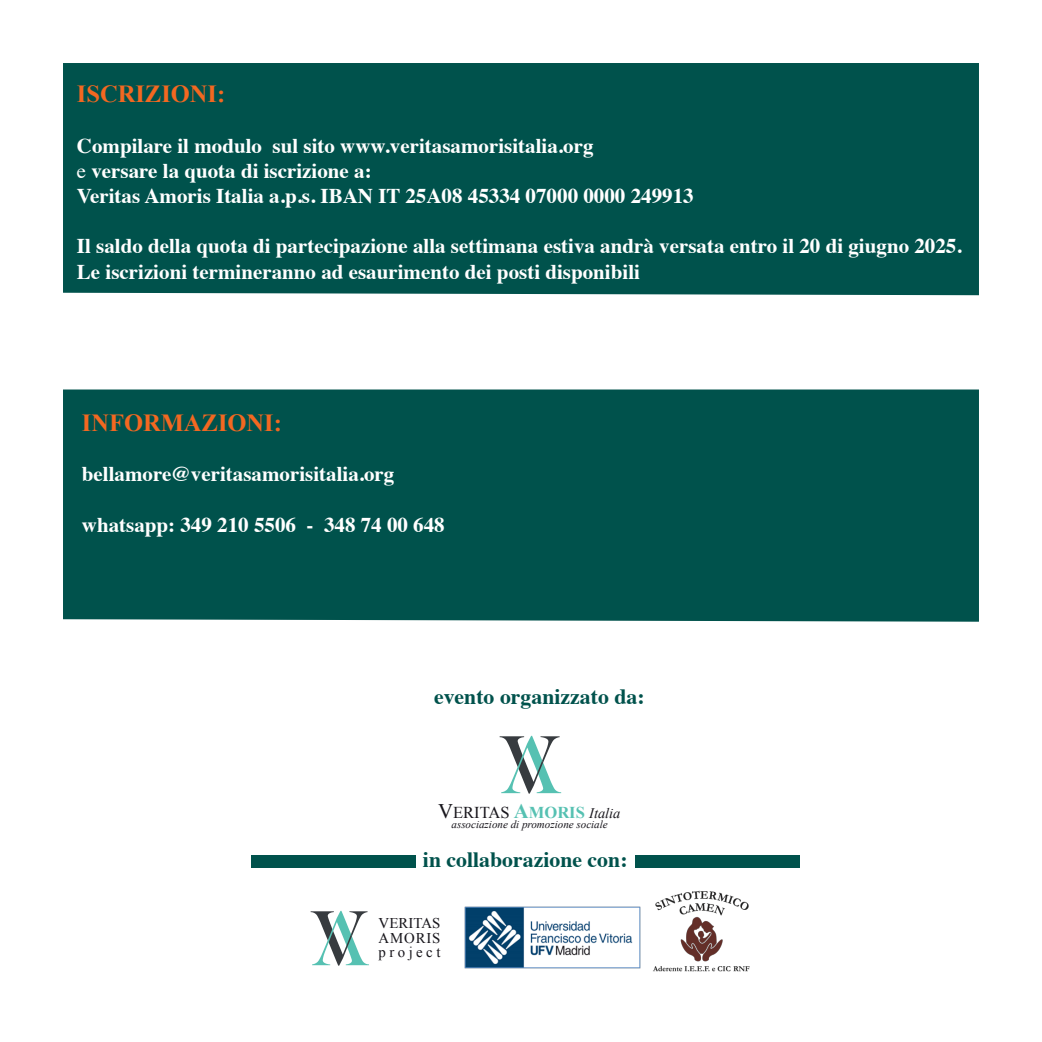
<style>
.page{position:relative;width:1042px;height:1042px;background:#fff}
.page>*{position:absolute;margin:0;border:0;box-sizing:border-box;transform-origin:0 0}
.t1{font:700 24.5px "Times New Roman";color:#f36821}
.t2{font:700 21.7px "Times";color:#00524c}
.t3{font:700 21px "Times";color:#fff}
.t4{font:16.62px "Times New Roman";color:#18161c}
.t5{font:14.88px "Times New Roman";letter-spacing:.005em;color:#18161c}
.t6{font:14.88px "Times New Roman";letter-spacing:.235em;color:#18161c}
.t7{font:14.88px "Times New Roman";letter-spacing:.06em;color:#18161c}
.t8{font:italic 11.03px "Times New Roman";color:#18161c}
.s1{font-weight:400}
.s2{font-size:20.65px}
.s3{font-weight:700;font-size:20.65px;color:#56c1b2}
.s4{font-weight:700;color:#56c1b2}
.s5{font-style:italic;font-size:14.53px}
</style>
<div class="page">
<div style="left:63px;top:63px;width:916px;height:232px;background:#00524c"></div>
<img style="left:653px;top:890px;width:97px;height:82px">
<img style="left:464px;top:907px;width:176px;height:61px">
<svg style="left:311px;top:911px;width:58px;height:54px"></svg>
<div style="left:251px;top:855px;width:164px;height:12px;background:#00524c"></div>
<div style="left:635px;top:855px;width:165px;height:12px;background:#00524c"></div>
<svg style="left:500px;top:736px;width:61px;height:57px"></svg>
<div style="left:63px;top:389px;width:916px;height:233px;background:#00524c"></div>
<p class="t1" style="left:77px;top:77px;width:150px">ISCRIZIONI:</p>
<p class="t3" style="left:77px;top:125px;width:518px">Compilare il modulo sul sito www.veritasamorisitalia.org</p>
<p class="t3" style="left:77px;top:151px;width:296px"><span class="s1">e</span> versare la quota di iscrizione a:</p>
<p class="t3" style="left:77px;top:176px;width:618px">Veritas Amoris Italia a.p.s. IBAN IT 25A08 45334 07000 0000 249913</p>
<p class="t3" style="left:77px;top:226px;width:886px">Il saldo della quota di partecipazione alla settimana estiva andrà versata entro il 20 di giugno 2025.</p>
<p class="t3" style="left:77px;top:251px;width:564px">Le iscrizioni termineranno ad esaurimento dei posti disponibili</p>
<p class="t1" style="left:82px;top:406px;width:202px">INFORMAZIONI:</p>
<p class="t3" style="left:82px;top:454px;width:314px">bellamore@veritasamorisitalia.org</p>
<p class="t3" style="left:82px;top:504px;width:364px">whatsapp: 349 210 5506 - 348 74 00 648</p>
<p class="t2" style="left:434px;top:675px;width:212px">evento organizzato da:</p>
<p class="t4" style="left:438px;top:801px;width:184px"><span class="s2">V</span>ERITAS <span class="s3">A</span><span class="s4">MORIS</span> <span class="s5">Italia</span></p>
<p class="t8" style="left:451px;top:817px;width:158px">associazione di promozione sociale</p>
<p class="t2" style="left:423px;top:838px;width:206px">in collaborazione con:</p>
<p class="t5" style="left:378px;top:912px;width:63px">VERITAS</p>
<p class="t7" style="left:378px;top:928px;width:63px">AMORIS</p>
<p class="t6" style="left:378px;top:942px;width:63px">project</p>
</div>
